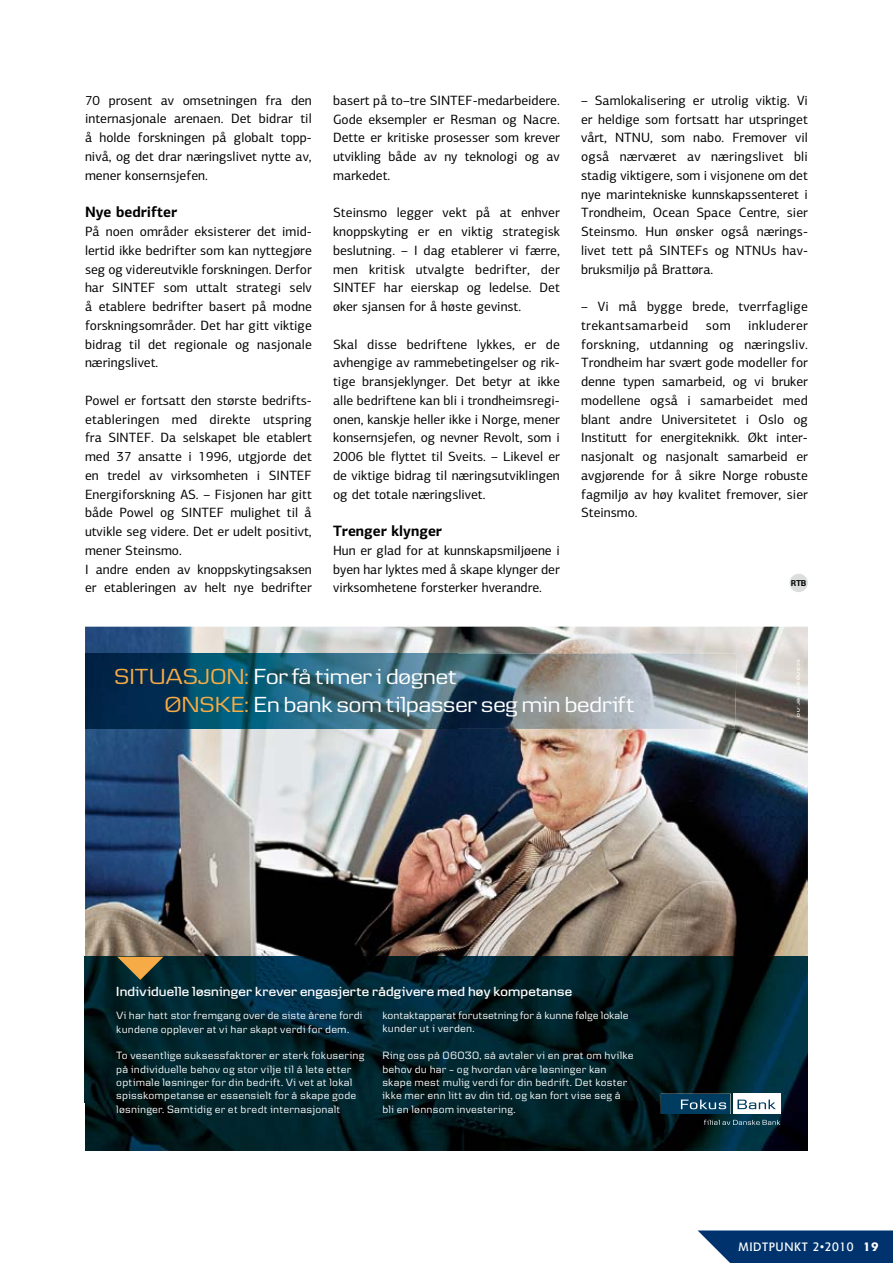
<style>
.page{position:relative;width:893px;height:1263px;background:#fff}
.page>*{position:absolute;margin:0;border:0;box-sizing:border-box;transform-origin:0 0}
.t1{font:22.8px/27.3px "Danske Headline";color:#fff}
.t2{font:700 15px "PF Centro Sans Pro";color:#000}
.t3{font:600 13.8px "Danske Headline";letter-spacing:.015em;color:#fff}
.t4{font:13.5px/18.8px "PF Centro Sans Pro";color:#000;text-align:justify}
.t5{font:12px "Agora BQ";letter-spacing:.05em;color:#fff}
.t6{font:11.1px/13.4px "Danske Text";letter-spacing:.015em;color:#fff}
.t7{font:700 8.55px "PF Centro Sans Pro";color:#000}
.t8{font:4.8px "Infinity T Bold";letter-spacing:.05em;color:#fff;scale:1.5 1}
.s1{color:#f6ab46}
.s2{font-weight:500}
</style>
<div class="page">
<img style="left:85px;top:627px;width:723px;height:329px">
<img style="left:85px;top:956px;width:723px;height:194px">
<svg style="left:117px;top:957px;width:46px;height:23px"></svg>
<div style="left:733px;top:1094px;width:47px;height:20px;background:#fff"></div>
<svg style="left:661px;top:1094px;width:70px;height:20px"></svg>
<svg style="left:737px;top:1099px;width:39px;height:10px"></svg>
<svg style="left:704px;top:1120px;width:76px;height:5px"></svg>
<img style="left:85px;top:653px;width:652px;height:76px">
<div style="left:789px;top:574px;width:19px;height:18px;background:#dcddde;border-radius:50%"></div>
<svg style="left:698px;top:1230px;width:195px;height:33px;background:#18467b"></svg>
<p class="t4" style="left:85px;top:91px;width:228px">70 prosent av omsetningen fra den internasjonale arenaen. Det bidrar til å holde forskningen på globalt topp&shy;nivå, og det drar næringslivet nytte av, mener konsernsjefen.</p>
<p class="t2" style="left:85px;top:203px;width:94px">Nye bedrifter</p>
<p class="t4" style="left:85px;top:222px;width:228px">På noen områder eksisterer det imid&shy;lertid ikke bedrifter som kan nyttegjøre seg og videreutvikle forskningen. Derfor har SINTEF som uttalt strategi selv å etablere bedrifter basert på modne forskningsområder. Det har gitt viktige bidrag til det regionale og nasjonale næringslivet.</p>
<p class="t4" style="left:85px;top:391px;width:228px;text-align:left">Powel er fortsatt den største bedrifts&shy;etableringen med direkte utspring fra SINTEF. Da selskapet ble etablert med 37 ansatte i 1996, utgjorde det en tredel av virksomheten i SINTEF Energiforskning AS. – Fisjonen har gitt både Powel og SINTEF mulighet til å utvikle seg videre. Det er udelt positivt, mener Steinsmo.<br>I andre enden av knoppskytingsaksen er etableringen av helt nye bedrifter</p>
<p class="t4" style="left:333px;top:91px;width:228px">basert på to–tre SINTEF-medarbeidere.<br>Gode eksempler er Resman og Nacre.<br>Dette er kritiske prosesser som krever utvikling både av ny teknologi og av markedet.</p>
<p class="t4" style="left:333px;top:203px;width:228px">Steinsmo legger vekt på at enhver knoppskyting er en viktig strategisk beslutning. – I dag etablerer vi færre, men kritisk utvalgte bedrifter, der SINTEF har eierskap og ledelse. Det øker sjansen for å høste gevinst.</p>
<p class="t4" style="left:333px;top:335px;width:228px">Skal disse bedriftene lykkes, er de avhengige av rammebetingelser og rik&shy;tige bransjeklynger. Det betyr at ikke alle bedriftene kan bli i trondheimsregi&shy;onen, kanskje heller ikke i Norge, mener konsernsjefen, og nevner Revolt, som i 2006 ble flyttet til Sveits. – Likevel er de viktige bidrag til næringsutviklingen og det totale næringslivet.</p>
<p class="t2" style="left:333px;top:521px;width:110px">Trenger klynger</p>
<p class="t4" style="left:333px;top:541px;width:228px">Hun er glad for at kunnskapsmiljøene i byen har lyktes med å skape klynger der virksomhetene forsterker hverandre.</p>
<p class="t4" style="left:581px;top:91px;width:228px">– Samlokalisering er utrolig viktig. Vi er heldige som fortsatt har utspringet vårt, NTNU, som nabo. Fremover vil også nærværet av næringslivet bli stadig viktigere, som i visjonene om det nye marintekniske kunnskapssenteret i Trondheim, Ocean Space Centre, sier Steinsmo. Hun ønsker også nærings&shy;livet tett på SINTEFs og NTNUs hav&shy;bruksmiljø på Brattøra.</p>
<p class="t4" style="left:581px;top:297px;width:228px">– Vi må bygge brede, tverrfaglige trekantsamarbeid</p>
<p class="t4" style="left:581px;top:316px;width:228px;text-indent:167px">inkluderer forskning, utdanning og næringsliv.<br>Trondheim har svært gode modeller for denne typen samarbeid, og vi bruker modellene også i samarbeidet med blant andre Universitetet i Oslo og Institutt for energiteknikk. Økt inter&shy;nasjonalt og nasjonalt samarbeid er avgjørende for å sikre Norge robuste fagmiljø av høy kvalitet fremover, sier Steinsmo.</p>
<p class="t4" style="left:706px;top:316px;width:26px">som</p>
<p class="t7" style="left:791px;top:577px;width:17px">RTB</p>
<h1 class="t1" style="left:165px;top:663px;width:471px;text-indent:-50px"><span class="s1">SITUASJON:</span> For få timer i døgnet<br><span class="s1">ØNSKE:</span> En bank som tilpasser seg min bedrift</h1>
<p class="t8" style="left:802px;top:659px;width:40px;rotate:90deg">scanpartner.no</p>
<p class="t3" style="left:116px;top:984px;width:457px">Individuelle løsninger krever engasjerte rådgivere med høy kompetanse</p>
<p class="t6" style="left:116px;top:1008px;width:248px">Vi har hatt stor fremgang over de siste årene fordi kundene opplever at vi har skapt verdi for dem.</p>
<p class="t6" style="left:116px;top:1049px;width:250px">To vesentlige suksessfaktorer er sterk fokusering på individuelle behov og stor vilje til å lete etter optimale løsninger for din bedrift. Vi vet at lokal spisskompetanse er essensielt for å skape gode løsninger. Samtidig er et bredt internasjonalt</p>
<p class="t6" style="left:382px;top:1008px;width:248px">kontaktapparat forutsetning for å kunne følge lokale kunder ut i verden.</p>
<p class="t6" style="left:382px;top:1048px;width:253px">Ring oss på 06030, så avtaler vi en prat om hvilke behov du har – og hvordan våre løsninger kan skape mest mulig verdi for din bedrift. Det koster ikke mer enn litt av din tid, og kan fort vise seg å bli en lønnsom investering.</p>
<p class="t5" style="left:738px;top:1240px;width:142px">Midtpunkt 2•2010 <span class="s2">19</span></p>
</div>
